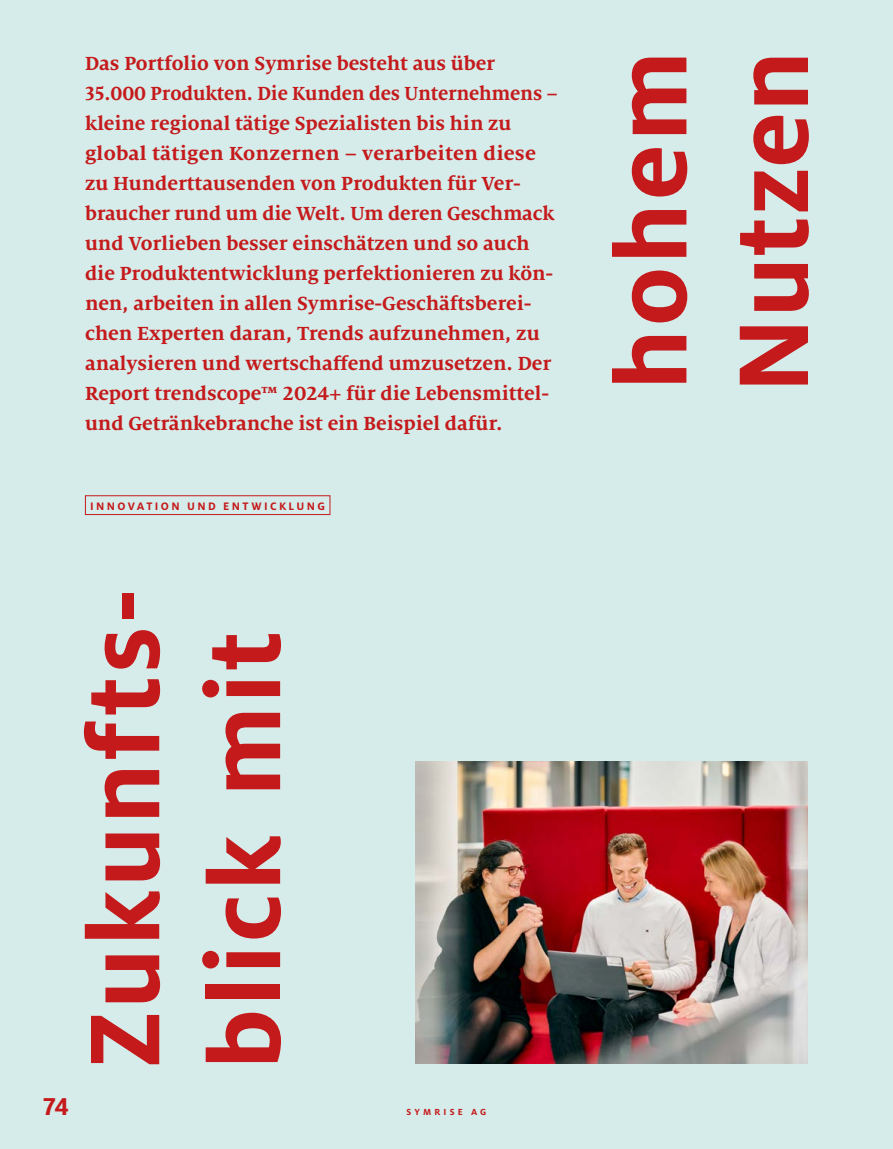
<style>
.page{position:relative;width:893px;height:1149px;background:#fff}
.page>*{position:absolute;margin:0;border:0;box-sizing:border-box;transform-origin:0 0}
.t1{font:700 109.5px/120.9px "Milo OT";letter-spacing:.025em;color:#c51a1b}
.t2{font:700 27px "Milo OT";color:#c51a1b}
.t3{font:700 21px/30px "Milo Serif OT";color:#c51a1b}
.t4{font:700 12px "Milo OT";letter-spacing:.2em;color:#c51a1b}
.t5{font:700 9.75px "Milo OT";letter-spacing:.33em;color:#c51a1b}
</style>
<div class="page">
<div style="left:0;top:0;width:893px;height:1148px;background:#d5eceb"></div>
<div style="left:85px;top:495px;width:245px;height:19px;border:1px solid #c51a1b"></div>
<img style="left:415px;top:761px;width:393px;height:302px">
<p class="t3" style="left:85px;top:48px;width:474px">Das Portfolio von Symrise besteht aus über 35.000 Produkten. Die Kunden des Unternehmens – kleine regional tätige Spezialisten bis hin zu global tätigen Konzernen – verarbeiten diese zu Hunderttausenden von Produkten für Ver&shy;braucher rund um die Welt. Um deren Geschmack und Vorlieben besser einschätzen und so auch die Produktentwicklung perfektionieren zu kön&shy;nen, arbeiten in allen Symrise-Geschäftsberei&shy;chen Experten daran, Trends aufzunehmen, zu analysieren und wertschaffend umzusetzen. Der Report trendscope™ 2024+ für die Lebensmittel&shy;und Getränkebranche ist ein Beispiel dafür.</p>
<p class="t4" style="left:90px;top:499px;width:237px">INNOVATION UND ENTWICKLUNG</p>
<h1 class="t1" style="left:64px;top:1068px;width:482px;rotate:-90deg">Zukunfts&shy;blick mit</h1>
<p class="t2" style="left:43px;top:1090px;width:28px">74</p>
<p class="t5" style="left:406px;top:1105px;width:82px">SYMRISE AG</p>
<h1 class="t1" style="left:591px;top:393px;width:344px;line-height:121.5px;rotate:-90deg">hohem<br>Nutzen</h1>
</div>
